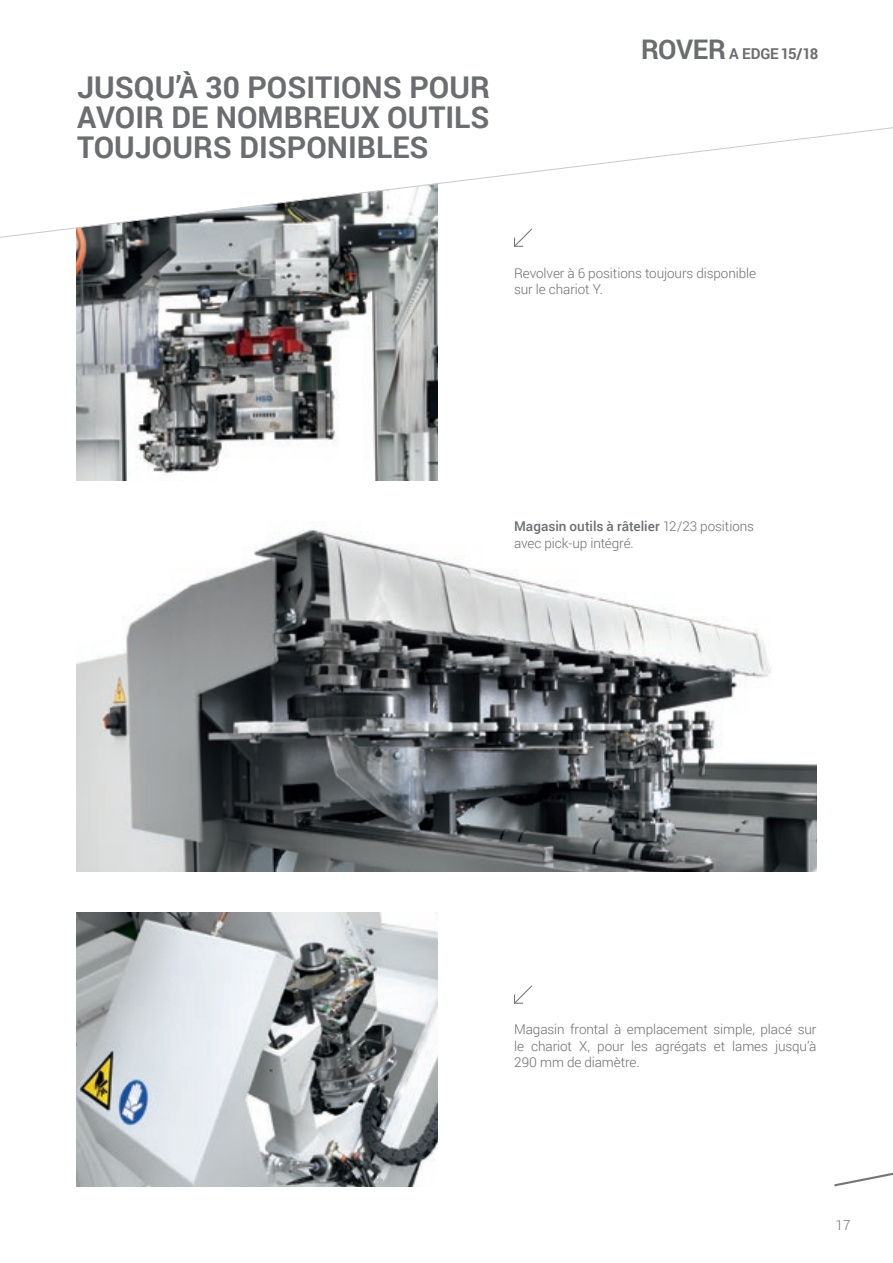
<style>
.page{position:relative;width:893px;height:1263px;background:#fff}
.page>*{position:absolute;margin:0;border:0;box-sizing:border-box;transform-origin:0 0}
.t1{font:700 30px/30px "Roboto";color:#6c6d70;text-align:justify}
.t2{font:700 15px "Roboto";letter-spacing:-.01em;color:#6c6d70}
.t3{font:300 13.5px/16.2px "Roboto";letter-spacing:-.005em;color:#6c6d70}
.t4{font:500 13.5px "Roboto";color:#6c6d70}
.s1{font-size:27px}
.s2{font-weight:300}
</style>
<div class="page">
<svg style="left:834px;top:1172px;width:59px;height:14px"></svg>
<img style="left:77px;top:350px;width:361px;height:131px">
<svg style="left:0;top:127px;width:893px;height:223px"></svg>
<img style="left:77px;top:522px;width:739px;height:349px">
<img style="left:77px;top:912px;width:361px;height:274px">
<svg style="left:513px;top:228px;width:20px;height:19px"></svg>
<svg style="left:514px;top:985px;width:18px;height:19px"></svg>
<p class="t1" style="left:77px;top:71px;width:414px">JUSQU’À 30 POSITIONS POUR AVOIR DE NOMBREUX OUTILS TOUJOURS DISPONIBLES</p>
<p class="t2" style="left:641px;top:43px;width:179px"><span class="s1">ROVER</span> A EDGE 15/18</p>
<p class="t3" style="left:514px;top:264px;width:243px">Revolver à 6 positions toujours disponible sur le chariot Y.</p>
<p class="t4" style="left:514px;top:517px;width:241px">Magasin outils à râtelier <span class="s2">12/23 positions</span></p>
<p class="t3" style="left:514px;top:534px;width:121px">avec pick-up intégré.</p>
<p class="t3" style="left:514px;top:1021px;width:304px;text-align:justify">Magasin frontal à emplacement simple, placé sur le chariot X, pour les agrégats et lames jusqu’à 290 mm de diamètre.</p>
<p class="t3" style="left:836px;top:1216px;width:16px">17</p>
</div>
